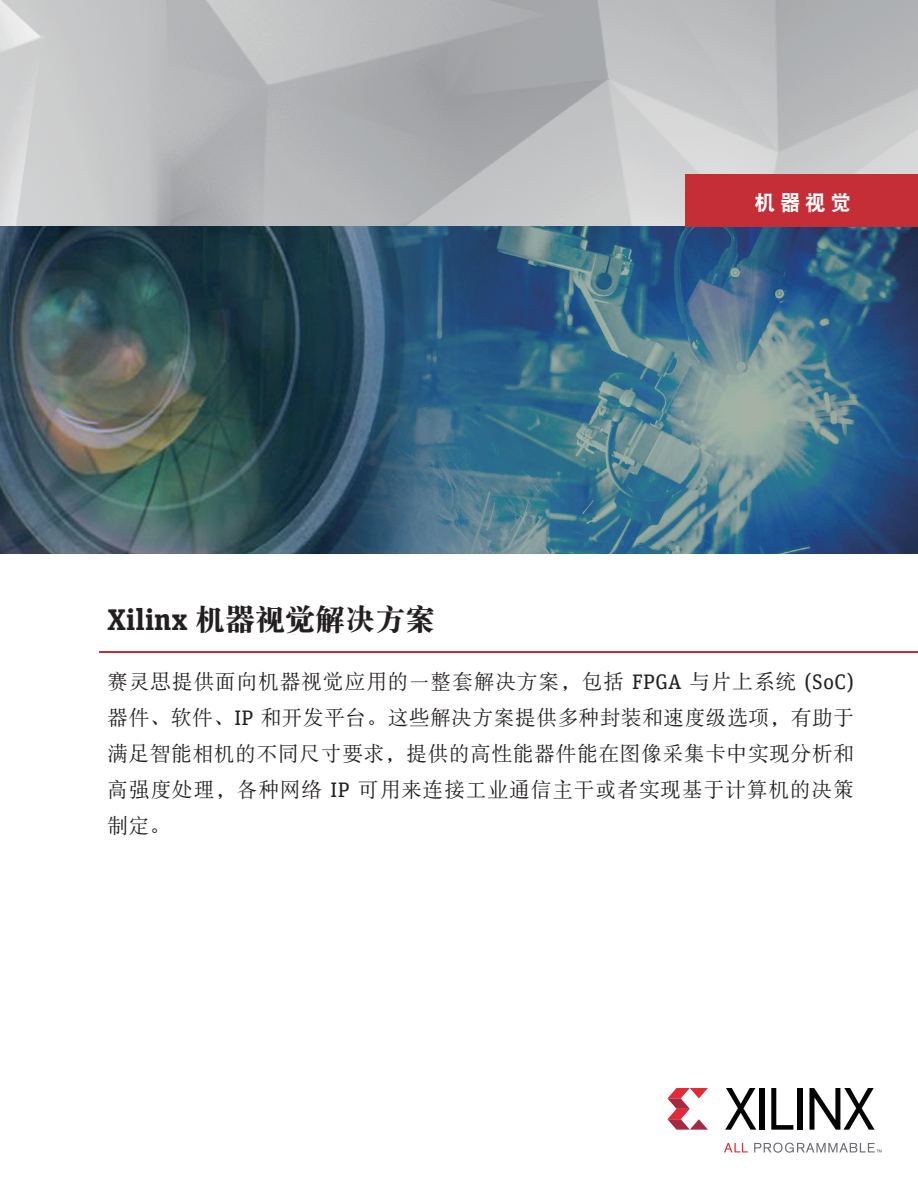
<style>
.page{position:relative;width:918px;height:1188px;background:#fff}
.page>*{position:absolute;margin:0;border:0;box-sizing:border-box;transform-origin:0 0}
.标题{font:30px "DFP Song W9";color:#231f20}
.正文{font:21px/36px "DF Song W5";letter-spacing:.03em;color:#231f20;text-align:justify}
.附标题1{font:21px "DFP Hei W9";color:#fff}
.s1{font-family:"Unit Slab Offc Pro";font-weight:700}
.s2{font-family:"Unit Slab Offc Pro"}
</style>
<div class="page">
<img style="left:0;top:0;width:918px;height:226px">
<img style="left:0;top:226px;width:918px;height:327px">
<hr style="left:99px;top:651px;width:819px;height:2px;background:#c52e37">
<div style="left:686px;top:174px;width:232px;height:52px;background:#c52e37"></div>
<svg style="left:724px;top:1143px;width:24px;height:9px"></svg>
<svg style="left:667px;top:1088px;width:41px;height:42px"></svg>
<svg style="left:725px;top:1088px;width:31px;height:42px"></svg>
<div style="left:759px;top:1088px;width:5px;height:42px;background:#030303"></div>
<svg style="left:771px;top:1088px;width:22px;height:42px"></svg>
<div style="left:798px;top:1088px;width:5px;height:42px;background:#030303"></div>
<svg style="left:809px;top:1088px;width:66px;height:42px"></svg>
<svg style="left:754px;top:1143px;width:128px;height:10px"></svg>
<p class="附标题1" style="left:754px;top:192px;width:98px">机器视觉</p>
<p class="标题" style="left:107px;top:605px;width:330px"><span class="s1">Xilinx</span> 机器视觉解决方案</p>
<p class="正文" style="left:107px;top:663px;width:749px">赛灵思提供面向机器视觉应用的一整套解决方案，包括 <span class="s2">FPGA</span> 与片上系统 <span class="s2">(SoC)</span>器件、软件、<span class="s2">IP</span> 和开发平台。这些解决方案提供多种封装和速度级选项，有助于满足智能相机的不同尺寸要求，提供的高性能器件能在图像采集卡中实现分析和高强度处理，各种网络 <span class="s2">IP</span> 可用来连接工业通信主干或者实现基于计算机的决策制定。</p>
</div>
